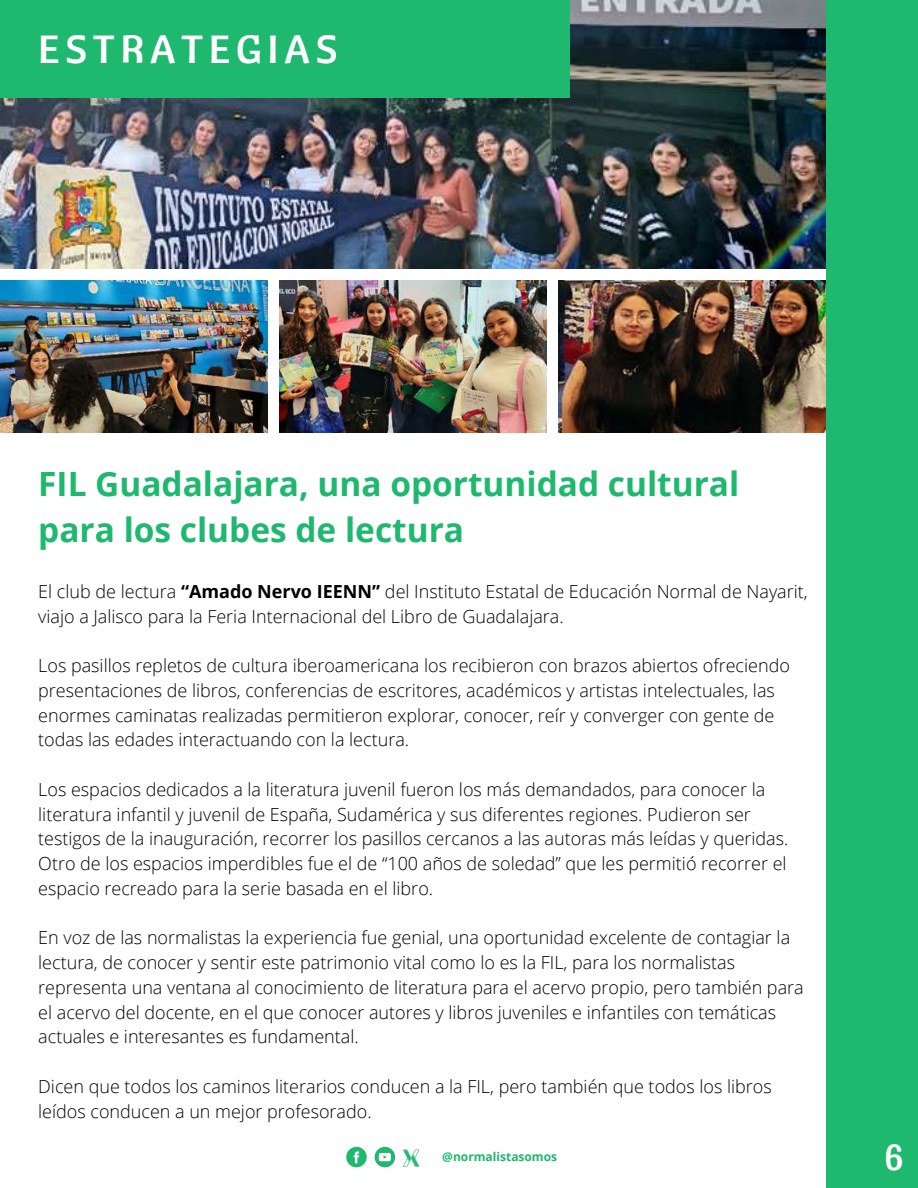
<style>
.page{position:relative;width:918px;height:1188px;background:#fff}
.page>*{position:absolute;margin:0;border:0;box-sizing:border-box;transform-origin:0 0}
.t1{font:39px "Cantora One";letter-spacing:.15em;color:#fff}
.t2{font:36px "Cantora One";color:#fff}
.t3{font:700 33.45px/46.2px "Open Sans";color:#1eb86e}
.t4{font:300 18px/24.8px "Open Sans";color:#000}
.t5{font:700 12px "Open Sans";color:#1eb86e}
.s1{font-weight:700}
</style>
<div class="page">
<svg style="left:346px;top:1147px;width:21px;height:20px"></svg>
<svg style="left:375px;top:1147px;width:20px;height:20px"></svg>
<svg style="left:403px;top:1150px;width:16px;height:16px"></svg>
<img style="left:0;top:280px;width:268px;height:152px">
<img style="left:279px;top:280px;width:268px;height:152px">
<img style="left:558px;top:280px;width:268px;height:152px">
<img style="left:0;top:0;width:826px;height:269px">
<div style="left:0;top:0;width:570px;height:98px;background:#1eb86e"></div>
<div style="left:826px;top:0;width:92px;height:1188px;background:#1eb86e"></div>
<h1 class="t1" style="left:38px;top:24px;width:301px">ESTRATEGIAS</h1>
<h3 class="t3" style="left:38px;top:460px;width:703px">FIL Guadalajara, una oportunidad cultural para los clubes de lectura</h3>
<p class="t4" style="left:38px;top:578px;width:771px">El club de lectura <span class="s1">“Amado Nervo IEENN”</span> del Instituto Estatal de Educación Normal de Nayarit, viajo a Jalisco para la Feria Internacional del Libro de Guadalajara.</p>
<p class="t4" style="left:38px;top:653px;width:753px">Los pasillos repletos de cultura iberoamericana los recibieron con brazos abiertos ofreciendo presentaciones de libros, conferencias de escritores, académicos y artistas intelectuales, las enormes caminatas realizadas permitieron explorar, conocer, reír y converger con gente de todas las edades interactuando con la lectura.</p>
<p class="t4" style="left:38px;top:776px;width:752px">Los espacios dedicados a la literatura juvenil fueron los más demandados, para conocer la literatura infantil y juvenil de España, Sudamérica y sus diferentes regiones. Pudieron ser testigos de la inauguración, recorrer los pasillos cercanos a las autoras más leídas y queridas.<br>Otro de los espacios imperdibles fue el de “100 años de soledad” que les permitió recorrer el espacio recreado para la serie basada en el libro.</p>
<p class="t4" style="left:38px;top:925px;width:767px">En voz de las normalistas la experiencia fue genial, una oportunidad excelente de contagiar la lectura, de conocer y sentir este patrimonio vital como lo es la FIL, para los normalistas representa una ventana al conocimiento de literatura para el acervo propio, pero también para el acervo del docente, en el que conocer autores y libros juveniles e infantiles con temáticas actuales e interesantes es fundamental.</p>
<p class="t4" style="left:38px;top:1073px;width:735px">Dicen que todos los caminos literarios conducen a la FIL, pero también que todos los libros leídos conducen a un mejor profesorado.</p>
<p class="t5" style="left:442px;top:1148px;width:116px">@normalistasomos</p>
<h2 class="t2" style="left:885px;top:1134px;width:21px">6</h2>
</div>
